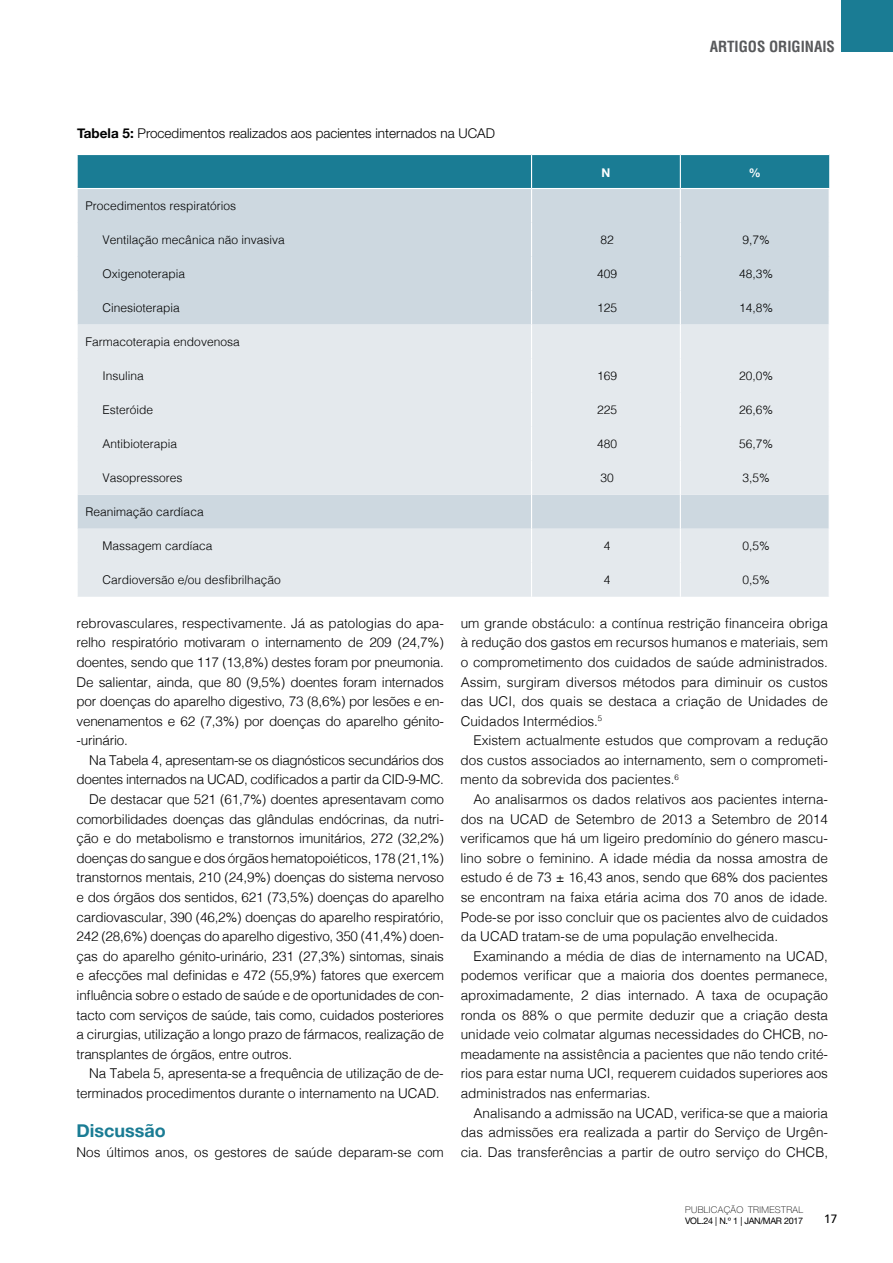
<style>
.page{position:relative;width:893px;height:1263px;background:#fff}
.page>*{position:absolute;margin:0;border:0;box-sizing:border-box;transform-origin:0 0}
.t1{font:700 18px "Helvetica Neue";color:#1a7c94}
.t2{font:700 condensed 15px "Helvetica";color:#58595b}
.t3{font:300 13.5px/19.6px "Helvetica";letter-spacing:-.015em;color:#000;text-align:justify}
.t4{font:300 13.5px "Helvetica Neue";color:#000}
.t5{font:300 12px "Helvetica";color:#000}
.t6{font:500 12px "Avenir";color:#000}
.t7{font:700 12px "Helvetica Neue";color:#fff}
.t8{font:100 9.3px "Helvetica Neue";letter-spacing:.04em;color:#000}
.t9{font:9px "Helvetica Neue";letter-spacing:-.04em;color:#000}
.s1{font-weight:700}
</style>
<div class="page">
<div style="left:842px;top:0;width:51px;height:52px;background:#1a7c94"></div>
<div style="left:78px;top:155px;width:751px;height:33px;background:#1a7c94"></div>
<div style="left:78px;top:189px;width:751px;height:136px;background:#cdd8e0"></div>
<svg style="left:78px;top:325px;width:751px;height:272px;background:#e1e6eb"></svg>
<hr style="left:531px;top:189px;width:1px;height:34px;background:#fff">
<hr style="left:680px;top:189px;width:1px;height:34px;background:#fff">
<hr style="left:531px;top:223px;width:1px;height:34px;background:#fff">
<hr style="left:680px;top:223px;width:1px;height:34px;background:#fff">
<hr style="left:531px;top:257px;width:1px;height:34px;background:#fff">
<hr style="left:680px;top:257px;width:1px;height:34px;background:#fff">
<hr style="left:531px;top:291px;width:1px;height:34px;background:#fff">
<hr style="left:680px;top:291px;width:1px;height:34px;background:#fff">
<hr style="left:531px;top:325px;width:1px;height:34px;background:#fff">
<hr style="left:680px;top:325px;width:1px;height:34px;background:#fff">
<hr style="left:531px;top:359px;width:1px;height:34px;background:#fff">
<hr style="left:680px;top:359px;width:1px;height:34px;background:#fff">
<hr style="left:531px;top:393px;width:1px;height:34px;background:#fff">
<hr style="left:680px;top:393px;width:1px;height:34px;background:#fff">
<hr style="left:531px;top:427px;width:1px;height:34px;background:#fff">
<hr style="left:680px;top:427px;width:1px;height:34px;background:#fff">
<hr style="left:531px;top:461px;width:1px;height:34px;background:#fff">
<hr style="left:680px;top:461px;width:1px;height:34px;background:#fff">
<hr style="left:531px;top:529px;width:1px;height:34px;background:#fff">
<hr style="left:680px;top:529px;width:1px;height:34px;background:#fff">
<hr style="left:531px;top:563px;width:1px;height:34px;background:#fff">
<hr style="left:680px;top:563px;width:1px;height:34px;background:#fff">
<hr style="left:680px;top:155px;width:1px;height:33px;background:#fff">
<hr style="left:531px;top:155px;width:1px;height:33px;background:#fff">
<hr style="left:531px;top:495px;width:1px;height:34px;background:#fff">
<hr style="left:680px;top:495px;width:1px;height:34px;background:#fff">
<p class="t4" style="left:77px;top:123px;width:419px"><span class="s1">Tabela 5:</span> Procedimentos realizados aos pacientes internados na UCAD</p>
<p class="t2" style="left:710px;top:37px;width:127px">ARTIGOS ORIGINAIS</p>
<p class="t7" style="left:601px;top:166px;width:10px">N</p>
<p class="t7" style="left:749px;top:166px;width:13px">%</p>
<p class="t5" style="left:86px;top:195px;width:152px">Procedimentos respiratórios</p>
<p class="t5" style="left:103px;top:229px;width:184px">Ventilação mecânica não invasiva</p>
<p class="t5" style="left:600px;top:229px;width:15px">82</p>
<p class="t5" style="left:742px;top:229px;width:29px">9,7%</p>
<p class="t5" style="left:103px;top:263px;width:84px">Oxigenoterapia</p>
<p class="t5" style="left:597px;top:263px;width:22px">409</p>
<p class="t5" style="left:739px;top:263px;width:36px">48,3%</p>
<p class="t5" style="left:103px;top:297px;width:79px">Cinesioterapia</p>
<p class="t5" style="left:597px;top:297px;width:22px">125</p>
<p class="t5" style="left:739px;top:297px;width:36px">14,8%</p>
<p class="t5" style="left:86px;top:331px;width:156px">Farmacoterapia endovenosa</p>
<p class="t5" style="left:103px;top:365px;width:43px">Insulina</p>
<p class="t5" style="left:597px;top:365px;width:22px">169</p>
<p class="t5" style="left:739px;top:365px;width:36px">20,0%</p>
<p class="t5" style="left:103px;top:399px;width:52px">Esteróide</p>
<p class="t5" style="left:597px;top:399px;width:22px">225</p>
<p class="t5" style="left:739px;top:399px;width:36px">26,6%</p>
<p class="t5" style="left:103px;top:433px;width:76px">Antibioterapia</p>
<p class="t5" style="left:597px;top:433px;width:22px">480</p>
<p class="t5" style="left:739px;top:433px;width:36px">56,7%</p>
<p class="t5" style="left:103px;top:468px;width:82px">Vasopressores</p>
<p class="t5" style="left:600px;top:468px;width:15px">30</p>
<p class="t5" style="left:742px;top:468px;width:29px">3,5%</p>
<p class="t5" style="left:86px;top:502px;width:120px">Reanimação cardíaca</p>
<p class="t5" style="left:103px;top:536px;width:112px">Massagem cardíaca</p>
<p class="t5" style="left:604px;top:536px;width:8px">4</p>
<p class="t5" style="left:742px;top:536px;width:29px">0,5%</p>
<p class="t5" style="left:103px;top:570px;width:180px">Cardioversão e/ou desfibrilhação</p>
<p class="t5" style="left:604px;top:570px;width:8px">4</p>
<p class="t5" style="left:742px;top:570px;width:29px">0,5%</p>
<p class="t3" style="left:76px;top:612px;width:369px">rebrovasculares, respectivamente. Já as patologias do apa&shy;relho respiratório motivaram o internamento de 209 (24,7%) doentes, sendo que 117 (13,8%) destes foram por pneumonia.<br>De salientar, ainda, que 80 (9,5%) doentes foram internados por doenças do aparelho digestivo, 73 (8,6%) por lesões e en&shy;venenamentos e 62 (7,3%) por doenças do aparelho génito--urinário.</p>
<p class="t3" style="left:89px;top:749px;width:356px">Na Tabela 4, apresentam-se os diagnósticos secundários dos</p>
<p class="t3" style="left:77px;top:769px;width:369px">doentes internados na UCAD, codificados a partir da CID-9-MC.</p>
<p class="t3" style="left:89px;top:788px;width:356px">De destacar que 521 (61,7%) doentes apresentavam como</p>
<p class="t3" style="left:77px;top:808px;width:369px">comorbilidades doenças das glândulas endócrinas, da nutri-</p>
<p class="t3" style="left:77px;top:828px;width:369px">ção e do metabolismo e transtornos imunitários, 272 (32,2%)</p>
<p class="t3" style="left:77px;top:847px;width:369px">doenças do sangue e dos órgãos hematopoiéticos, 178 (21,1%)</p>
<p class="t3" style="left:77px;top:867px;width:369px">transtornos mentais, 210 (24,9%) doenças do sistema nervoso</p>
<p class="t3" style="left:77px;top:886px;width:369px">e dos órgãos dos sentidos, 621 (73,5%) doenças do aparelho</p>
<p class="t3" style="left:77px;top:906px;width:369px">cardiovascular, 390 (46,2%) doenças do aparelho respiratório,</p>
<p class="t3" style="left:77px;top:925px;width:369px">242 (28,6%) doenças do aparelho digestivo, 350 (41,4%) doen-</p>
<p class="t3" style="left:77px;top:945px;width:369px">ças do aparelho génito-urinário, 231 (27,3%) sintomas, sinais</p>
<p class="t3" style="left:77px;top:965px;width:369px">e afecções mal definidas e 472 (55,9%) fatores que exercem</p>
<p class="t3" style="left:77px;top:984px;width:369px">influência sobre o estado de saúde e de oportunidades de con-</p>
<p class="t3" style="left:77px;top:1004px;width:369px">tacto com serviços de saúde, tais como, cuidados posteriores</p>
<p class="t3" style="left:77px;top:1023px;width:369px">a cirurgias, utilização a longo prazo de fármacos, realização de</p>
<p class="t3" style="left:77px;top:1043px;width:217px">transplantes de órgãos, entre outros.</p>
<p class="t3" style="left:89px;top:1063px;width:356px">Na Tabela 5, apresenta-se a frequência de utilização de de-</p>
<p class="t3" style="left:76px;top:1082px;width:365px">terminados procedimentos durante o internamento na UCAD.</p>
<h1 class="t1" style="left:77px;top:1119px;width:91px">Discussão</h1>
<p class="t3" style="left:77px;top:1141px;width:369px">Nos últimos anos, os gestores de saúde deparam-se com</p>
<p class="t3" style="left:461px;top:612px;width:369px">um grande obstáculo: a contínua restrição financeira obriga à redução dos gastos em recursos humanos e materiais, sem o comprometimento dos cuidados de saúde administrados.<br>Assim, surgiram diversos métodos para diminuir os custos das UCI, dos quais se destaca a criação de Unidades de Cuidados Intermédios.<sup>5</sup></p>
<p class="t3" style="left:461px;top:730px;width:369px;text-indent:13px">Existem actualmente estudos que comprovam a redução dos custos associados ao internamento, sem o comprometi&shy;mento da sobrevida dos pacientes.<sup>6</sup></p>
<p class="t3" style="left:461px;top:788px;width:369px;text-indent:13px">Ao analisarmos os dados relativos aos pacientes interna&shy;dos na UCAD de Setembro de 2013 a Setembro de 2014 verificamos que há um ligeiro predomínio do género mascu&shy;lino sobre o feminino. A idade média da nossa amostra de estudo é de 73 ± 16,43 anos, sendo que 68% dos pacientes se encontram na faixa etária acima dos 70 anos de idade.<br>Pode-se por isso concluir que os pacientes alvo de cuidados da UCAD tratam-se de uma população envelhecida.</p>
<p class="t3" style="left:461px;top:945px;width:369px;text-indent:13px">Examinando a média de dias de internamento na UCAD, podemos verificar que a maioria dos doentes permanece, aproximadamente, 2 dias internado. A taxa de ocupação ronda os 88% o que permite deduzir que a criação desta unidade veio colmatar algumas necessidades do CHCB, no&shy;meadamente na assistência a pacientes que não tendo crité&shy;rios para estar numa UCI, requerem cuidados superiores aos administrados nas enfermarias.</p>
<p class="t3" style="left:461px;top:1102px;width:369px;text-indent:13px">Analisando a admissão na UCAD, verifica-se que a maioria das admissões era realizada a partir do Serviço de Urgên&shy;cia. Das transferências a partir de outro serviço do CHCB,</p>
<p class="t8" style="left:685px;top:1205px;width:119px">PUBLICAÇÃO TRIMESTRAL</p>
<p class="t9" style="left:685px;top:1216px;width:119px">VOL.24 | N.º 1 | JAN/MAR 2017</p>
<p class="t6" style="left:824px;top:1208px;width:15px">17</p>
</div>
